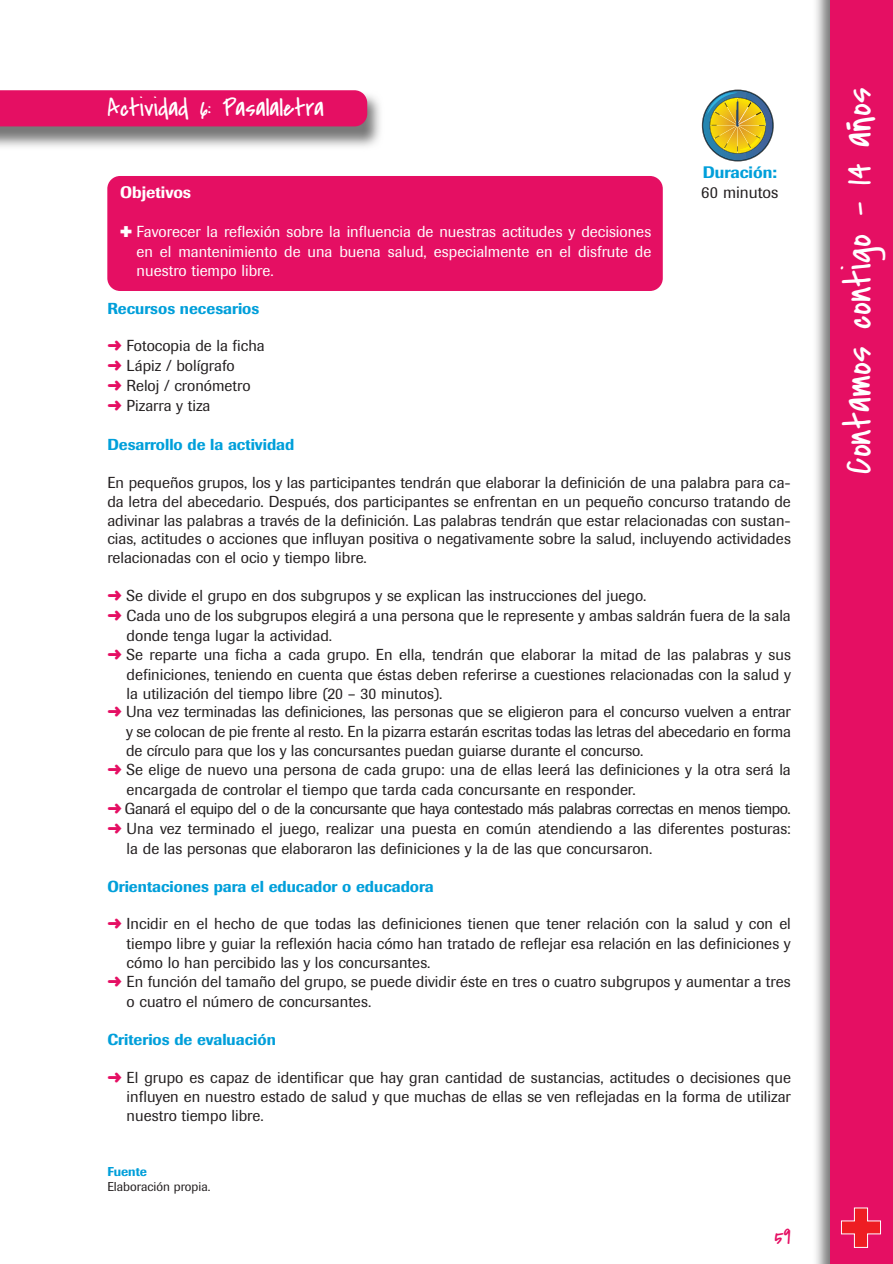
<style>
.page{position:relative;width:893px;height:1264px;background:#fff}
.page>*{position:absolute;margin:0;border:0;box-sizing:border-box;transform-origin:0 0}
.t1{font:39px "Covered By Your Grace";color:#fff}
.t2{font:25.5px "Covered By Your Grace";color:#fff}
.t3{font:22.5px "Covered By Your Grace";color:#e50f63}
.t4{font:500 16.5px "Imago";color:#009fda}
.t5{font:16.5px "Imago";color:#231f20}
.t6{font:500 16.5px "Imago";color:#fff}
.t7{font:15.75px/18.9px "Imago";color:#231f20;text-align:justify}
.t8{font:15.75px/19.4px "Imago";color:#fff;text-align:justify}
.t9{font:500 15.75px "Imago";color:#009fda}
.t10{font:15.75px "Imago";letter-spacing:-.03em;color:#231f20}
.t11{font:12.75px "Imago";color:#231f20}
.t12{font:500 12.75px "Imago";color:#009fda}
.s1{color:#e50f63}
.s2{font-family:"Margarosa";font-size:22.5px}
</style>
<div class="page">
<img style="left:0;top:95px;width:380px;height:52px">
<div style="left:107px;top:176px;width:556px;height:115px;background:#e50f63;border-radius:13px"></div>
<img style="left:816px;top:0;width:14px;height:1264px">
<div style="left:830px;top:0;width:63px;height:1264px;background:#e50f63"></div>
<div style="left:0;top:90px;width:367px;height:36px;background:#e50f63"></div>
<svg style="left:840px;top:1207px;width:41px;height:41px"></svg>
<svg style="left:702px;top:90px;width:71px;height:71px"></svg>
<hr style="left:736px;top:101px;width:3px;height:25px;background:#25466b">
<img style="left:737px;top:98px;width:28px;height:27px">
<h2 class="t2" style="left:107px;top:97px;width:218px">Actividad 6: Pasalaletra</h2>
<p class="t4" style="left:703px;top:166px;width:75px">Duración:</p>
<p class="t5" style="left:701px;top:186px;width:79px">60 minutos</p>
<p class="t6" style="left:120px;top:186px;width:73px">Objetivos</p>
<p class="t8" style="left:137px;top:223px;width:516px;text-indent:-16px">✚ Favorecer la reflexión sobre la influencia de nuestras actitudes y decisiones en el mantenimiento de una buena salud, especialmente en el disfrute de nuestro tiempo libre.</p>
<p class="t9" style="left:107px;top:302px;width:153px">Recursos necesarios</p>
<p class="t7" style="left:107px;top:337px;width:159px;line-height:19.8px;text-align:left"><span class="s1">➜</span> Fotocopia de la ficha <span class="s1">➜</span> Lápiz / bolígrafo<br><span class="s1">➜</span> Reloj / cronómetro <span class="s1">➜</span> Pizarra y tiza</p>
<p class="t9" style="left:107px;top:438px;width:188px">Desarrollo de la actividad</p>
<p class="t7" style="left:107px;top:474px;width:685px">En pequeños grupos, los y las participantes tendrán que elaborar la definición de una palabra para ca&shy;da letra del abecedario. Después, dos participantes se enfrentan en un pequeño concurso tratando de adivinar las palabras a través de la definición. Las palabras tendrán que estar relacionadas con sustan&shy;cias, actitudes o acciones que influyan positiva o negativamente sobre la salud, incluyendo actividades relacionadas con el ocio y tiempo libre.</p>
<p class="t7" style="left:107px;top:587px;width:540px"><span class="s1">➜</span> Se divide el grupo en dos subgrupos y se explican las instrucciones del juego.</p>
<p class="t7" style="left:107px;top:607px;width:685px"><span class="s1">➜</span> Cada uno de los subgrupos elegirá a una persona que le represente y ambas saldrán fuera de la sala</p>
<p class="t7" style="left:127px;top:627px;width:207px">donde tenga lugar la actividad.</p>
<p class="t7" style="left:107px;top:646px;width:685px"><span class="s1">➜</span> Se reparte una ficha a cada grupo. En ella, tendrán que elaborar la mitad de las palabras y sus</p>
<p class="t7" style="left:127px;top:666px;width:665px">definiciones, teniendo en cuenta que éstas deben referirse a cuestiones relacionadas con la salud y</p>
<p class="t7" style="left:127px;top:685px;width:317px">la utilización del tiempo libre (20 – 30 minutos).</p>
<p class="t7" style="left:107px;top:704px;width:685px"><span class="s1">➜</span> Una vez terminadas las definiciones, las personas que se eligieron para el concurso vuelven a entrar</p>
<p class="t7" style="left:126px;top:723px;width:666px">y se colocan de pie frente al resto. En la pizarra estarán escritas todas las letras del abecedario en forma</p>
<p class="t7" style="left:126px;top:742px;width:519px">de círculo para que los y las concursantes puedan guiarse durante el concurso.</p>
<p class="t7" style="left:107px;top:761px;width:685px"><span class="s1">➜</span> Se elige de nuevo una persona de cada grupo: una de ellas leerá las definiciones y la otra será la</p>
<p class="t7" style="left:127px;top:781px;width:510px">encargada de controlar el tiempo que tarda cada concursante en responder.</p>
<p class="t10" style="left:107px;top:802px;width:685px"><span class="s1">➜</span> Ganará el equipo del o de la concursante que haya contestado más palabras correctas en menos tiempo.</p>
<p class="t7" style="left:107px;top:820px;width:685px"><span class="s1">➜</span> Una vez terminado el juego, realizar una puesta en común atendiendo a las diferentes posturas:</p>
<p class="t7" style="left:127px;top:840px;width:527px">la de las personas que elaboraron las definiciones y la de las que concursaron.</p>
<p class="t9" style="left:107px;top:880px;width:328px">Orientaciones para el educador o educadora</p>
<p class="t7" style="left:107px;top:915px;width:685px"><span class="s1">➜</span> Incidir en el hecho de que todas las definiciones tienen que tener relación con la salud y con el</p>
<p class="t7" style="left:127px;top:935px;width:665px">tiempo libre y guiar la reflexión hacia cómo han tratado de reflejar esa relación en las definiciones y</p>
<p class="t7" style="left:127px;top:954px;width:305px">cómo lo han percibido las y los concursantes.</p>
<p class="t7" style="left:107px;top:973px;width:685px"><span class="s1">➜</span> En función del tamaño del grupo, se puede dividir éste en tres o cuatro subgrupos y aumentar a tres</p>
<p class="t7" style="left:127px;top:993px;width:246px">o cuatro el número de concursantes.</p>
<p class="t9" style="left:107px;top:1033px;width:170px">Criterios de evaluación</p>
<p class="t7" style="left:127px;top:1068px;width:665px;line-height:19.4px;text-indent:-19px"><span class="s1">➜</span> El grupo es capaz de identificar que hay gran cantidad de sustancias, actitudes o decisiones que influyen en nuestro estado de salud y que muchas de ellas se ven reflejadas en la forma de utilizar nuestro tiempo libre.</p>
<p class="t12" style="left:107px;top:1166px;width:41px">Fuente</p>
<p class="t11" style="left:107px;top:1182px;width:105px">Elaboración propia.</p>
<h3 class="t3" style="left:774px;top:1227px;width:18px">59</h3>
<h1 class="t1" style="left:842px;top:474px;width:388px;rotate:-90deg">Contamos contigo - 14 a<span class="s2">ñ</span>os</h1>
</div>
